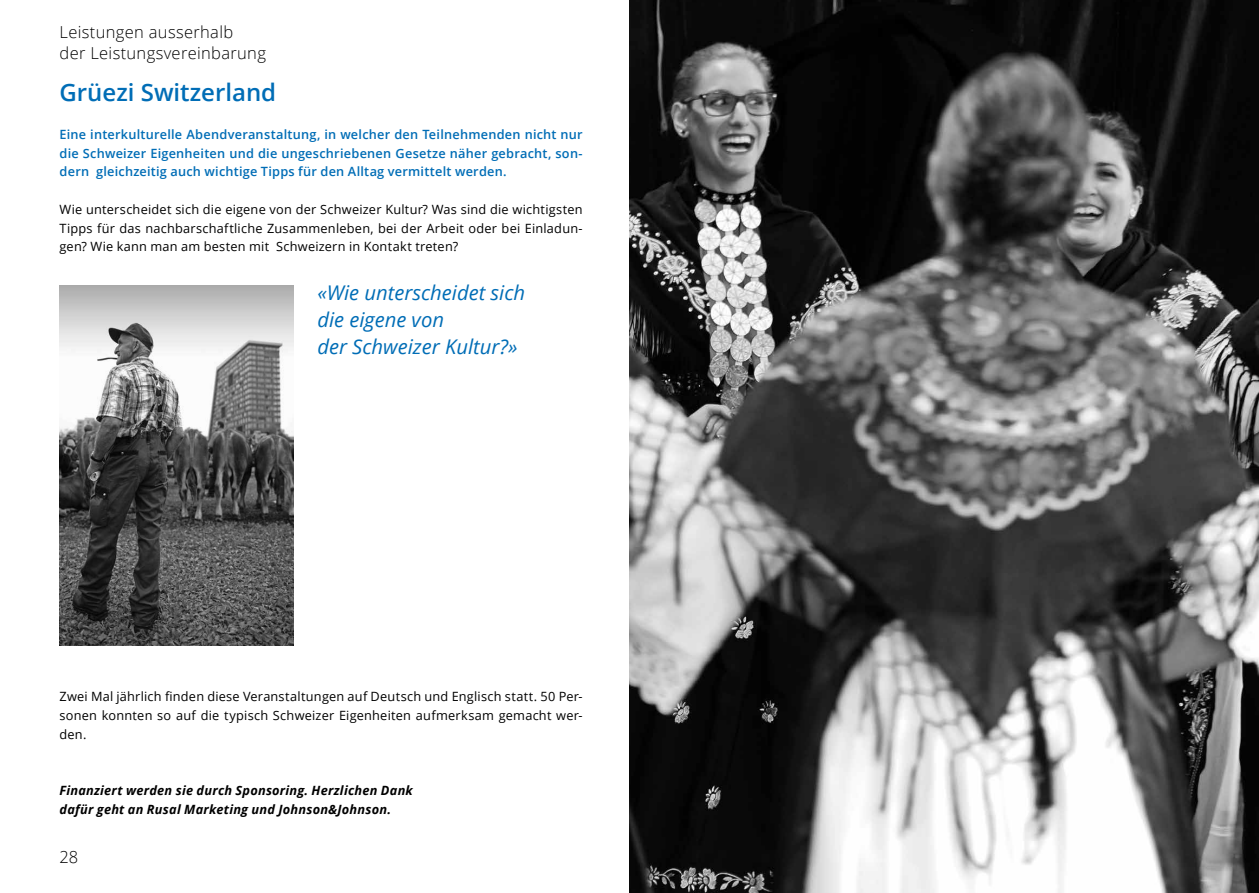
<style>
.page{position:relative;width:1259px;height:893px;background:#fff}
.page>*{position:absolute;margin:0;border:0;box-sizing:border-box;transform-origin:0 0}
.t1{font:600 24px "Open Sans";color:#006db6}
.t2{font:italic 20.25px/27px "Open Sans";color:#006db6}
.t3{font:300 16.5px/21px "Open Sans";letter-spacing:.02em;color:#000}
.t4{font:12.75px/18.8px "Open Sans";letter-spacing:.02em;color:#000;text-align:justify}
.t5{font:600 12.75px/18.8px "Open Sans";letter-spacing:.02em;color:#006db6;text-align:justify}
.t6{font:italic 700 12.75px/18.8px "Open Sans";letter-spacing:.015em;color:#000}
</style>
<div class="page">
<img style="left:60px;top:286px;width:234px;height:359px">
<img style="left:629px;top:0;width:630px;height:893px">
<p class="t3" style="left:60px;top:21px;width:208px">Leistungen ausserhalb<br>der Leistungsvereinbarung</p>
<h1 class="t1" style="left:60px;top:76px;width:218px">Grüezi Switzerland</h1>
<p class="t5" style="left:60px;top:125px;width:525px">Eine interkulturelle Abendveranstaltung, in welcher den Teilnehmenden nicht nur die Schweizer Eigenheiten und die ungeschriebenen Gesetze näher gebracht, son&shy;dern gleichzeitig auch wichtige Tipps für den Alltag vermittelt werden.</p>
<p class="t4" style="left:60px;top:199px;width:525px">Wie unterscheidet sich die eigene von der Schweizer Kultur? Was sind die wichtigsten Tipps für das nachbarschaftliche Zusammenleben, bei der Arbeit oder bei Einladun&shy;gen? Wie kann man am besten mit Schweizern in Kontakt treten?</p>
<h2 class="t2" style="left:317px;top:278px;width:209px">«Wie unterscheidet sich die eigene von<br>der Schweizer Kultur?»</h2>
<p class="t4" style="left:60px;top:687px;width:524px">Zwei Mal jährlich finden diese Veranstaltungen auf Deutsch und Englisch statt. 50 Per&shy;sonen konnten so auf die typisch Schweizer Eigenheiten aufmerksam gemacht wer&shy;den.</p>
<p class="t6" style="left:60px;top:781px;width:355px">Finanziert werden sie durch Sponsoring. Herzlichen Dank dafür geht an Rusal Marketing und Johnson&amp;Johnson.</p>
<p class="t3" style="left:60px;top:846px;width:20px">28</p>
</div>
